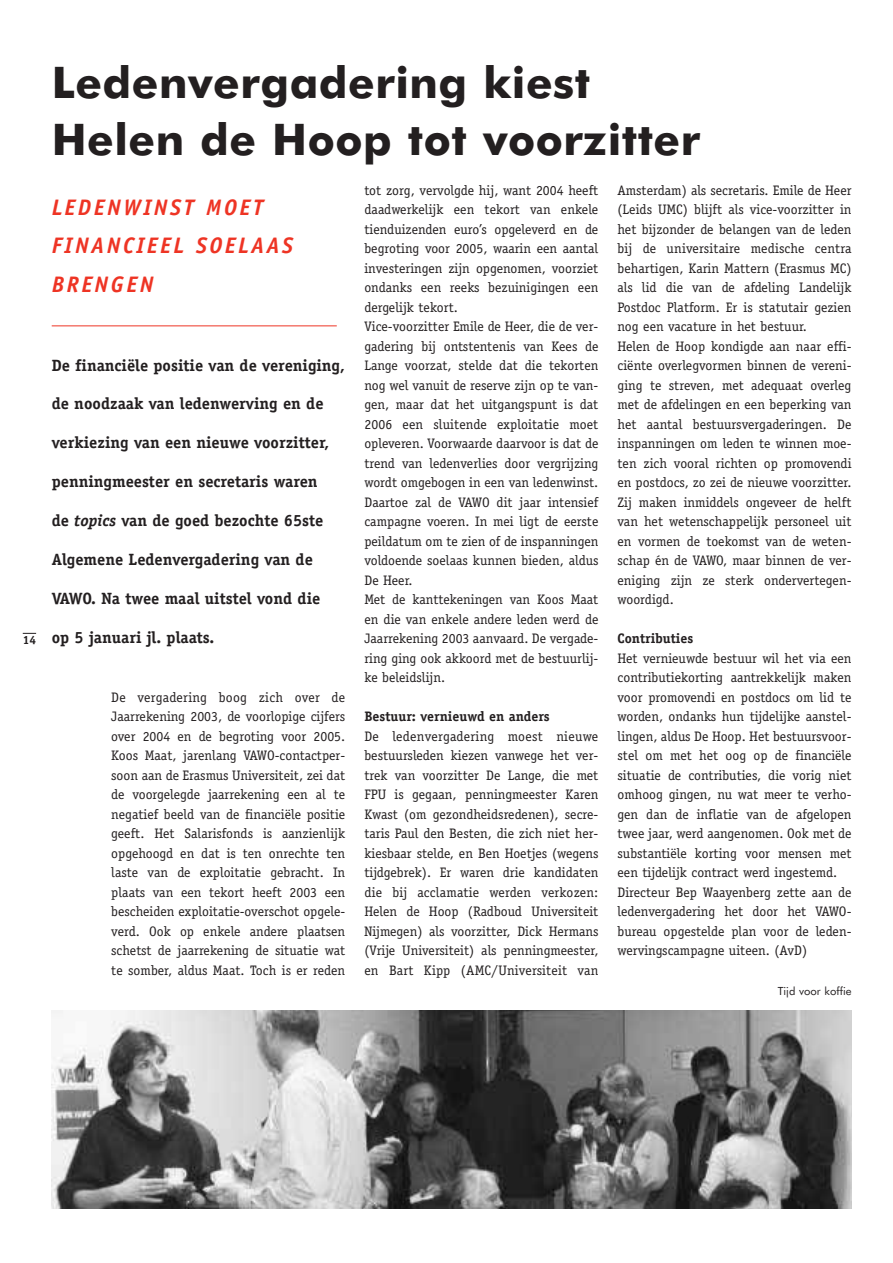
<style>
.page{position:relative;width:893px;height:1263px;background:#fff}
.page>*{position:absolute;margin:0;border:0;box-sizing:border-box;transform-origin:0 0}
.t1{font:700 43.5px/57px "Futura BT";letter-spacing:.01em;color:#231f20}
.t2{font:italic 700 22.5px/39px "Officina Sans";letter-spacing:.11em;color:#ee3424}
.t3{font:700 16.35px "Officina Serif";color:#231f20}
.t4{font:13.8px/19.5px "Officina Serif";color:#231f20}
.t5{font:700 13.8px "Officina Serif";color:#231f20}
.t6{font:700 12px "Officina Serif";color:#231f20}
.t7{font:11.25px "Futura BT";color:#231f20}
.s1{font-style:italic}
</style>
<div class="page">
<svg style="left:23px;top:633px;width:13px;height:1px"></svg>
<hr style="left:52px;top:326px;width:285px;height:1px;background:#ee3424">
<img style="left:52px;top:1010px;width:799px;height:199px">
<p class="t6" style="left:23px;top:635px;width:15px">14</p>
<h1 class="t1" style="left:52px;top:58px;width:650px">Ledenvergadering kiest<br>Helen de Hoop tot voorzitter</h1>
<h2 class="t2" style="left:52px;top:189px;width:243px">LEDENWINST MOET<br>FINANCIEEL SOELAAS<br>BRENGEN</h2>
<p class="t3" style="left:52px;top:359px;width:295px">De financiële positie van de vereniging,</p>
<p class="t3" style="left:52px;top:398px;width:273px">de noodzaak van ledenwerving en de</p>
<p class="t3" style="left:52px;top:437px;width:279px">verkiezing van een nieuwe voorzitter,</p>
<p class="t3" style="left:52px;top:476px;width:267px">penningmeester en secretaris waren</p>
<p class="t3" style="left:52px;top:515px;width:273px">de <span class="s1">topics</span> van de goed bezochte 65ste</p>
<p class="t3" style="left:52px;top:554px;width:262px">Algemene Ledenvergadering van de</p>
<p class="t3" style="left:52px;top:593px;width:270px">VAWO. Na twee maal uitstel vond die</p>
<p class="t3" style="left:52px;top:632px;width:164px">op 5 januari jl. plaats.</p>
<p class="t4" style="left:111px;top:689px;width:235px;text-align:justify">De vergadering boog zich over de Jaarrekening 2003, de voorlopige cijfers over 2004 en de begroting voor 2005.<br>Koos Maat, jarenlang VAWO-contactper&shy;soon aan de Erasmus Universiteit, zei dat de voorgelegde jaarrekening een al te negatief beeld van de financiële positie geeft. Het Salarisfonds is aanzienlijk opgehoogd en dat is ten onrechte ten laste van de exploitatie gebracht. In plaats van een tekort heeft 2003 een bescheiden exploitatie-overschot opgele&shy;verd. Ook op enkele andere plaatsen schetst de jaarrekening de situatie wat te somber, aldus Maat. Toch is er reden</p>
<p class="t4" style="left:364px;top:182px;width:235px">tot zorg, vervolgde hij, want 2004 heeft daadwerkelijk een tekort van enkele tienduizenden euro’s opgeleverd en de begroting voor 2005, waarin een aantal investeringen zijn opgenomen, voorziet ondanks een reeks bezuinigingen een dergelijk tekort.<br>Vice-voorzitter Emile de Heer, die de ver&shy;gadering bij ontstentenis van Kees de Lange voorzat, stelde dat die tekorten nog wel vanuit de reserve zijn op te van&shy;gen, maar dat het uitgangspunt is dat 2006 een sluitende exploitatie moet opleveren. Voorwaarde daarvoor is dat de trend van ledenverlies door vergrijzing wordt omgebogen in een van ledenwinst.<br>Daartoe zal de VAWO dit jaar intensief campagne voeren. In mei ligt de eerste peildatum om te zien of de inspanningen voldoende soelaas kunnen bieden, aldus De Heer.<br>Met de kanttekeningen van Koos Maat en die van enkele andere leden werd de Jaarrekening 2003 aanvaard. De vergade&shy;ring ging ook akkoord met de bestuurlij&shy;ke beleidslijn.</p>
<p class="t5" style="left:364px;top:712px;width:187px">Bestuur: vernieuwd en anders</p>
<p class="t4" style="left:364px;top:728px;width:235px;text-align:justify">De ledenvergadering moest nieuwe bestuursleden kiezen vanwege het ver&shy;trek van voorzitter De Lange, die met FPU is gegaan, penningmeester Karen Kwast (om gezondheidsredenen), secre&shy;taris Paul den Besten, die zich niet her&shy;kiesbaar stelde, en Ben Hoetjes (wegens tijdgebrek). Er waren drie kandidaten die bij acclamatie werden verkozen:<br>Helen de Hoop (Radboud Universiteit Nijmegen) als voorzitter, Dick Hermans (Vrije Universiteit) als penningmeester, en Bart Kipp (AMC/Universiteit van</p>
<p class="t4" style="left:617px;top:182px;width:235px">Amsterdam) als secretaris. Emile de Heer (Leids UMC) blijft als vice-voorzitter in het bijzonder de belangen van de leden bij de universitaire medische centra behartigen, Karin Mattern (Erasmus MC) als lid die van de afdeling Landelijk Postdoc Platform. Er is statutair gezien nog een vacature in het bestuur.<br>Helen de Hoop kondigde aan naar effi&shy;ciënte overlegvormen binnen de vereni&shy;ging te streven, met adequaat overleg met de afdelingen en een beperking van het aantal bestuursvergaderingen. De inspanningen om leden te winnen moe&shy;ten zich vooral richten op promovendi en postdocs, zo zei de nieuwe voorzitter.<br>Zij maken inmiddels ongeveer de helft van het wetenschappelijk personeel uit en vormen de toekomst van de weten&shy;schap én de VAWO, maar binnen de ver&shy;eniging zijn ze sterk ondervertegen&shy;woordigd.</p>
<p class="t5" style="left:617px;top:634px;width:77px">Contributies</p>
<p class="t4" style="left:617px;top:650px;width:235px">Het vernieuwde bestuur wil het via een contributiekorting aantrekkelijk maken voor promovendi en postdocs om lid te worden, ondanks hun tijdelijke aanstel&shy;lingen, aldus De Hoop. Het bestuursvoor&shy;stel om met het oog op de financiële situatie de contributies, die vorig niet omhoog gingen, nu wat meer te verho&shy;gen dan de inflatie van de afgelopen twee jaar, werd aangenomen. Ook met de substantiële korting voor mensen met een tijdelijk contract werd ingestemd.<br>Directeur Bep Waayenberg zette aan de ledenvergadering het door het VAWO&shy;bureau opgestelde plan voor de leden&shy;wervingscampagne uiteen. (AvD)</p>
<p class="t7" style="left:777px;top:986px;width:75px">Tijd voor koffie</p>
</div>
